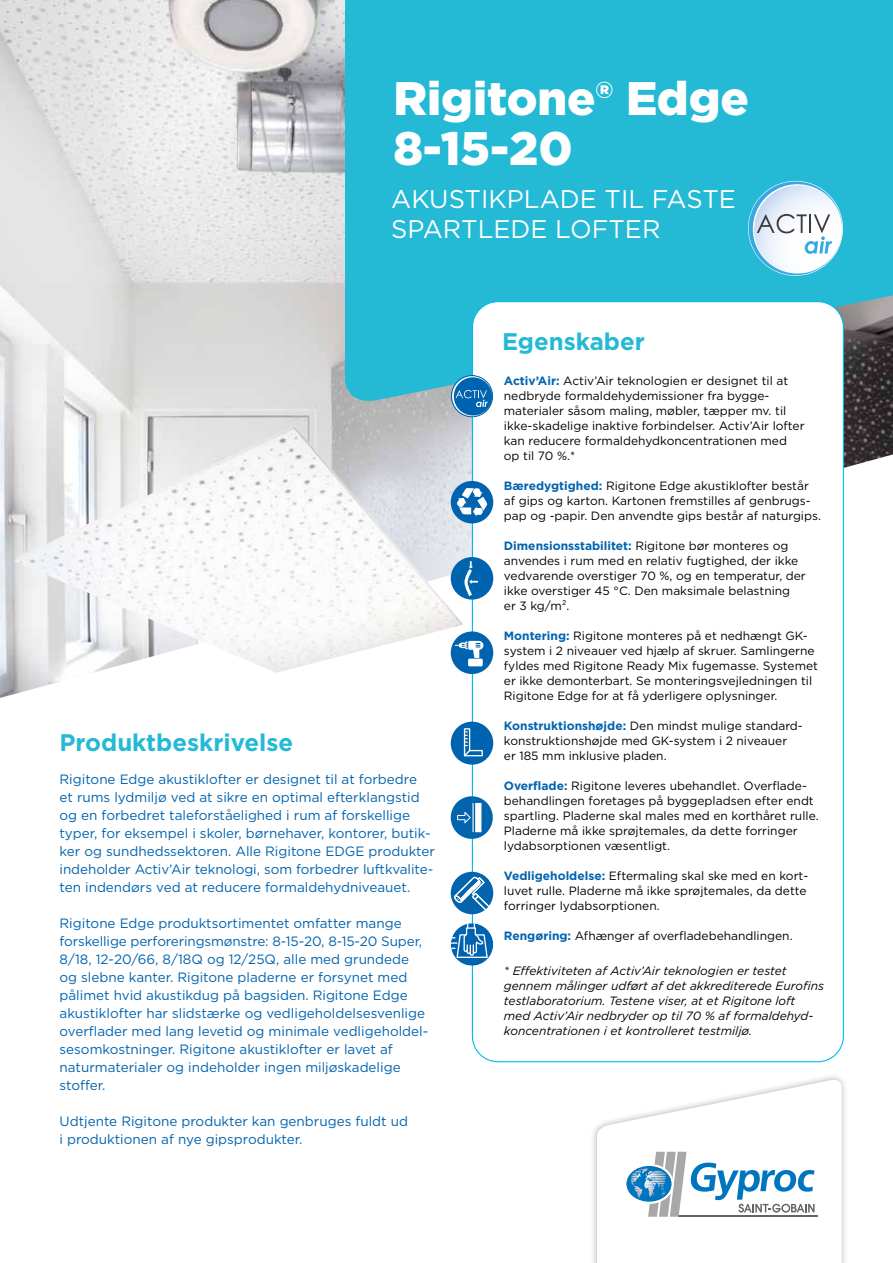
<style>
.page{position:relative;width:893px;height:1263px;background:#fff}
.page>*{position:absolute;margin:0;border:0;box-sizing:border-box;transform-origin:0 0}
.t1{font:900 46.95px/49.9px "Gotham";color:#fff}
.t2{font:25.5px/30.6px "Gotham";color:#fff}
.t3{font:700 24px "Gotham";color:#24b9d5}
.t4{font:13.5px/18px "Gotham";color:#0063af}
.t5{font:12px/15px "Gotham";color:#000}
.t6{font:italic 12px/15px "Gotham";color:#000}
.s1{font-weight:700;color:#0063af}
</style>
<div class="page">
<img style="left:0;top:0;width:893px;height:698px">
<div style="left:345px;top:0;width:548px;height:407px;background:#24b9d5"></div>
<div style="left:590px;top:1073px;width:259px;height:190px;background:#000;opacity:.3"></div>
<svg style="left:597px;top:1078px;width:245px;height:185px"></svg>
<hr style="left:678px;top:1215px;width:140px;height:1px;background:#646363">
<svg style="left:625px;top:1164px;width:49px;height:40px"></svg>
<svg style="left:627px;top:1152px;width:188px;height:65px"></svg>
<svg style="left:749px;top:181px;width:93px;height:94px"></svg>
<img style="left:15px;top:425px;width:448px;height:248px">
<div style="left:472px;top:302px;width:371px;height:760px;background:#fff;border-radius:26px"></div>
<div style="left:451px;top:631px;width:42px;height:43px;background:#0063af;border-radius:50%"></div>
<div style="left:468px;top:659px;width:15px;height:7px;background:#fff;border-radius:2px"></div>
<svg style="left:455px;top:641px;width:28px;height:17px"></svg>
<div style="left:451px;top:481px;width:42px;height:42px;background:#0063af;border-radius:50%"></div>
<svg style="left:457px;top:488px;width:30px;height:28px"></svg>
<div style="left:451px;top:557px;width:42px;height:43px;background:#0063af;border-radius:50%"></div>
<svg style="left:464px;top:561px;width:14px;height:36px"></svg>
<div style="left:451px;top:923px;width:42px;height:43px;background:#0063af;border-radius:50%"></div>
<svg style="left:451px;top:923px;width:38px;height:35px"></svg>
<div style="left:451px;top:796px;width:42px;height:43px;background:#0164ad;border-radius:50%"></div>
<svg style="left:457px;top:812px;width:14px;height:11px"></svg>
<div style="left:475px;top:803px;width:6px;height:29px;background:#fff"></div>
<hr style="left:472px;top:803px;width:2px;height:29px;background:#fff">
<div style="left:451px;top:722px;width:42px;height:42px;background:#0063af;border-radius:50%"></div>
<svg style="left:463px;top:728px;width:20px;height:29px"></svg>
<svg style="left:451px;top:872px;width:42px;height:42px"></svg>
<svg style="left:451px;top:375px;width:42px;height:42px"></svg>
<svg style="left:452px;top:376px;width:40px;height:40px;background:#3d89c1"></svg>
<h1 class="t1" style="left:393px;top:73px;width:357px">Rigitone® Edge<br>8-15-20</h1>
<h2 class="t2" style="left:391px;top:183px;width:346px">AKUSTIKPLADE TIL FASTE<br>SPARTLEDE LOFTER</h2>
<h3 class="t3" style="left:60px;top:726px;width:235px">Produktbeskrivelse</h3>
<p class="t4" style="left:60px;top:770px;width:377px">Rigitone Edge akustiklofter er designet til at forbedre<br>et rums lydmiljø ved at sikre en optimal efterklangstid og en forbedret taleforståelighed i rum af forskellige typer, for eksempel i skoler, børnehaver, kontorer, butik&shy;ker og sundhedssektoren. Alle Rigitone EDGE produkter indeholder Activ’Air teknologi, som forbedrer luftkvalite&shy;ten indendørs ved at reducere formaldehydniveauet.</p>
<p class="t4" style="left:60px;top:914px;width:370px">Rigitone Edge produktsortimentet omfatter mange forskellige perforeringsmønstre: 8-15-20, 8-15-20 Super, 8/18, 12-20/66, 8/18Q og 12/25Q, alle med grundede og slebne kanter. Rigitone pladerne er forsynet med pålimet hvid akustikdug på bagsiden. Rigitone Edge akustiklofter har slidstærke og vedligeholdelsesvenlige overflader med lang levetid og minimale vedligeholdel&shy;sesomkostninger. Rigitone akustiklofter er lavet af naturmaterialer og indeholder ingen miljøskadelige stoffer.</p>
<p class="t4" style="left:60px;top:1112px;width:350px">Udtjente Rigitone produkter kan genbruges fuldt ud i produktionen af nye gipsprodukter.</p>
<h3 class="t3" style="left:502px;top:326px;width:144px">Egenskaber</h3>
<p class="t5" style="left:504px;top:373px;width:302px"><span class="s1">Activ’Air:</span> Activ’Air teknologien er designet til at nedbryde formaldehydemissioner fra bygge&shy;materialer såsom maling, møbler, tæpper mv. til ikke-skadelige inaktive forbindelser. Activ’Air lofter kan reducere formaldehydkoncentrationen med op til 70 %.*</p>
<p class="t5" style="left:504px;top:478px;width:319px"><span class="s1">Bæredygtighed:</span> Rigitone Edge akustiklofter består af gips og karton. Kartonen fremstilles af genbrugs&shy;pap og -papir. Den anvendte gips består af naturgips.</p>
<p class="t5" style="left:504px;top:538px;width:303px"><span class="s1">Dimensionsstabilitet:</span> Rigitone bør monteres og anvendes i rum med en relativ fugtighed, der ikke vedvarende overstiger 70 %, og en temperatur, der ikke overstiger 45 °C. Den maksimale belastning<br>er 3 kg/m².</p>
<p class="t5" style="left:504px;top:628px;width:316px"><span class="s1">Montering:</span> Rigitone monteres på et nedhængt GK&shy;system i 2 niveauer ved hjælp af skruer. Samlingerne fyldes med Rigitone Ready Mix fugemasse. Systemet er ikke demonterbart. Se monteringsvejledningen til Rigitone Edge for at få yderligere oplysninger.</p>
<p class="t5" style="left:504px;top:718px;width:300px"><span class="s1">Konstruktionshøjde:</span> Den mindst mulige standard&shy;konstruktionshøjde med GK-system i 2 niveauer<br>er 185 mm inklusive pladen.</p>
<p class="t5" style="left:504px;top:778px;width:316px"><span class="s1">Overflade:</span> Rigitone leveres ubehandlet. Overflade&shy;behandlingen foretages på byggepladsen efter endt spartling. Pladerne skal males med en korthåret rulle.<br>Pladerne må ikke sprøjtemales, da dette forringer lydabsorptionen væsentligt.</p>
<p class="t5" style="left:504px;top:868px;width:306px"><span class="s1">Vedligeholdelse:</span> Eftermaling skal ske med en kort&shy;luvet rulle. Pladerne må ikke sprøjtemales, da dette forringer lydabsorptionen.</p>
<p class="t5" style="left:504px;top:928px;width:290px"><span class="s1">Rengøring:</span> Afhænger af overfladebehandlingen.</p>
<p class="t6" style="left:504px;top:963px;width:322px">* Effektiviteten af Activ’Air teknologien er testet gennem målinger udført af det akkrediterede Eurofins testlaboratorium. Testene viser, at et Rigitone loft med Activ’Air nedbryder op til 70 % af formaldehyd&shy;koncentrationen i et kontrolleret testmiljø.</p>
</div>
